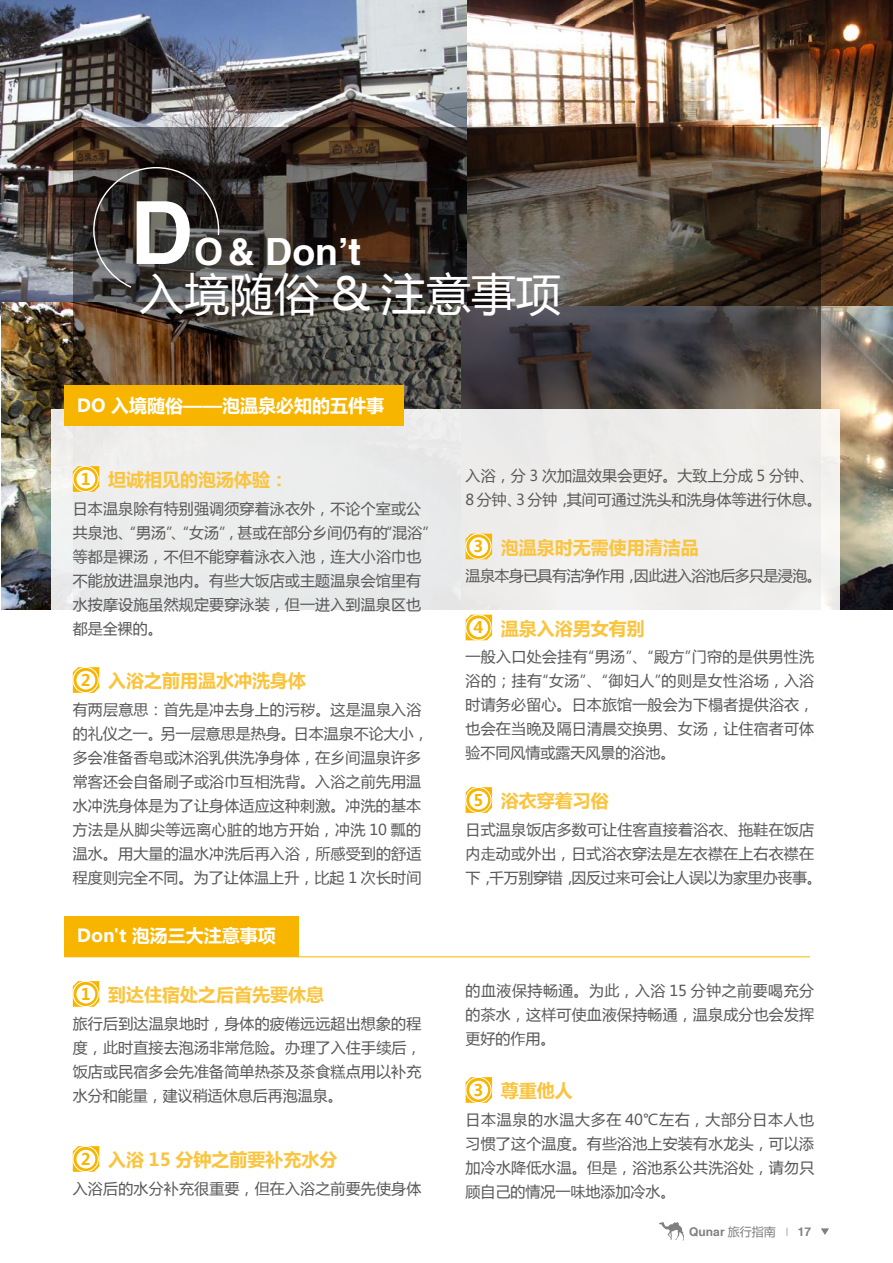
<style>
.page{position:relative;width:893px;height:1263px;background:#fff}
.page>*{position:absolute;margin:0;border:0;box-sizing:border-box;transform-origin:0 0}
.t1{font:700 87.3px "Helvetica cyr";color:#fff}
.t2{font:45px "Microsoft Ya Hei";color:#fff}
.t3{font:700 37.5px "Helvetica cyr";color:#fff}
.t4{font:700 18px "Microsoft Ya Hei";color:#fac43e}
.t5{font:700 18px "Microsoft Ya Hei";color:#fff}
.t6{font:15px/24px "Microsoft Ya Hei";letter-spacing:.01em;color:#595757}
.t7{font:15px "Microsoft Ya Hei";letter-spacing:-.04em;color:#595757}
.t8{font:700 12px "Helvetica cyr";color:#7f7f7f}
.s1{font-size:15.9px;color:#f8b500}
.s2{font-family:"Microsoft Ya Hei";font-weight:400}
.s3{font-family:"Microsoft Ya Hei";font-weight:400;font-size:7.5px}
</style>
<div class="page">
<svg style="left:821px;top:1228px;width:8px;height:7px"></svg>
<svg style="left:659px;top:1222px;width:25px;height:18px"></svg>
<img style="left:0;top:0;width:467px;height:316px">
<img style="left:1px;top:303px;width:892px;height:307px">
<img style="left:467px;top:0;width:426px;height:305px">
<svg style="left:73px;top:127px;width:748px;height:282px;background:#483f38"></svg>
<svg style="left:92px;top:166px;width:128px;height:123px;background:#3d3936"></svg>
<div style="left:51px;top:409px;width:789px;height:785px;background:linear-gradient(to bottom,#f0f0ef,#fff)"></div>
<svg style="left:73px;top:466px;width:26px;height:26px"></svg>
<div style="left:73px;top:466px;width:25px;height:26px;border:1px solid #fff;border-radius:50%"></div>
<div style="left:76px;top:470px;width:19px;height:18px;background:#fff;border-radius:50%"></div>
<svg style="left:73px;top:667px;width:26px;height:26px"></svg>
<div style="left:73px;top:667px;width:25px;height:26px;border:1px solid #fff;border-radius:50%"></div>
<div style="left:76px;top:671px;width:19px;height:18px;background:#fff;border-radius:50%"></div>
<svg style="left:466px;top:534px;width:26px;height:25px"></svg>
<div style="left:466px;top:534px;width:25px;height:25px;border:1px solid #fff;border-radius:50%"></div>
<div style="left:469px;top:537px;width:19px;height:19px;background:#fff;border-radius:50%"></div>
<svg style="left:466px;top:615px;width:26px;height:25px"></svg>
<div style="left:466px;top:615px;width:25px;height:25px;border:1px solid #fff;border-radius:50%"></div>
<div style="left:469px;top:618px;width:19px;height:19px;background:#fff;border-radius:50%"></div>
<svg style="left:466px;top:787px;width:26px;height:26px"></svg>
<div style="left:466px;top:787px;width:25px;height:26px;border:1px solid #fff;border-radius:50%"></div>
<div style="left:469px;top:791px;width:19px;height:18px;background:#fff;border-radius:50%"></div>
<div style="left:65px;top:385px;width:339px;height:41px;background:#f8b500"></div>
<div style="left:64px;top:916px;width:235px;height:41px;background:#f8b500"></div>
<svg style="left:73px;top:981px;width:26px;height:26px"></svg>
<div style="left:73px;top:981px;width:25px;height:26px;border:1px solid #fff;border-radius:50%"></div>
<div style="left:76px;top:985px;width:19px;height:18px;background:#fff;border-radius:50%"></div>
<svg style="left:73px;top:1146px;width:26px;height:26px"></svg>
<div style="left:73px;top:1146px;width:25px;height:26px;border:1px solid #fff;border-radius:50%"></div>
<div style="left:76px;top:1150px;width:19px;height:18px;background:#fff;border-radius:50%"></div>
<svg style="left:466px;top:1077px;width:26px;height:26px"></svg>
<div style="left:466px;top:1077px;width:25px;height:26px;border:1px solid #fff;border-radius:50%"></div>
<div style="left:469px;top:1081px;width:19px;height:18px;background:#fff;border-radius:50%"></div>
<hr style="left:64px;top:956px;width:746px;height:1px;background:#f8b500">
<h1 class="t1" style="left:130px;top:184px;width:65px">D</h1>
<h3 class="t3" style="left:194px;top:230px;width:168px">O&amp; Don’t</h3>
<h2 class="t2" style="left:140px;top:263px;width:423px">入境随俗 &amp; 注意事项</h2>
<p class="t5" style="left:77px;top:393px;width:309px">DO 入境随俗——泡温泉必知的五件事</p>
<p class="t4" style="left:81px;top:467px;width:209px"><span class="s1">1</span> 坦诚相见的泡汤体验：</p>
<p class="t6" style="left:73px;top:496px;width:357px">日本温泉除有特别强调须穿着泳衣外，不论个室或公共泉池、“男汤”、“女汤”，甚或在部分乡间仍有的“混浴”等都是裸汤，不但不能穿着泳衣入池，连大小浴巾也不能放进温泉池内。有些大饭店或主题温泉会馆里有水按摩设施虽然规定要穿泳装，但一进入到温泉区也都是全裸的。</p>
<p class="t4" style="left:81px;top:668px;width:227px"><span class="s1">2</span> 入浴之前用温水冲洗身体</p>
<p class="t6" style="left:73px;top:697px;width:357px">有两层意思：首先是冲去身上的污秽。这是温泉入浴的礼仪之一。另一层意思是热身。日本温泉不论大小，多会准备香皂或沐浴乳供洗净身体，在乡间温泉许多常客还会自备刷子或浴巾互相洗背。入浴之前先用温水冲洗身体是为了让身体适应这种刺激。冲洗的基本方法是从脚尖等远离心脏的地方开始，冲洗 10 瓢的温水。用大量的温水冲洗后再入浴，所感受到的舒适程度则完全不同。为了让体温上升，比起 1 次长时间</p>
<p class="t5" style="left:77px;top:923px;width:200px">Don't 泡汤三大注意事项</p>
<p class="t4" style="left:81px;top:982px;width:245px"><span class="s1">1</span> 到达住宿处之后首先要休息</p>
<p class="t6" style="left:73px;top:1011px;width:350px;text-align:justify">旅行后到达温泉地时，身体的疲倦远远超出想象的程度，此时直接去泡汤非常危险。办理了入住手续后，饭店或民宿多会先准备简单热茶及茶食糕点用以补充水分和能量，建议稍适休息后再泡温泉。</p>
<p class="t4" style="left:81px;top:1147px;width:258px"><span class="s1">2</span> 入浴 15 分钟之前要补充水分</p>
<p class="t6" style="left:73px;top:1176px;width:350px">入浴后的水分补充很重要，但在入浴之前要先使身体</p>
<p class="t6" style="left:466px;top:463px;width:358px">入浴，分 3 次加温效果会更好。大致上分成 5 分钟、<br>8 分钟、3 分钟，其间可通过洗头和洗身体等进行休息。</p>
<p class="t4" style="left:473px;top:535px;width:227px"><span class="s1">3</span> 泡温泉时无需使用清洁品</p>
<p class="t7" style="left:466px;top:566px;width:358px">温泉本身已具有洁净作用，因此进入浴池后多只是浸泡。</p>
<p class="t4" style="left:473px;top:616px;width:173px"><span class="s1">4</span> 温泉入浴男女有别</p>
<p class="t6" style="left:466px;top:644px;width:350px;text-align:justify">一般入口处会挂有“男汤”、“殿方”门帘的是供男性洗浴的；挂有“女汤”、“御妇人”的则是女性浴场，入浴时请务必留心。日本旅馆一般会为下榻者提供浴衣，也会在当晚及隔日清晨交换男、女汤，让住宿者可体验不同风情或露天风景的浴池。</p>
<p class="t4" style="left:473px;top:788px;width:137px"><span class="s1">5</span> 浴衣穿着习俗</p>
<p class="t6" style="left:466px;top:817px;width:358px">日式温泉饭店多数可让住客直接着浴衣、拖鞋在饭店内走动或外出，日式浴衣穿法是左衣襟在上右衣襟在下，千万别穿错，因反过来可会让人误以为家里办丧事。</p>
<p class="t6" style="left:466px;top:978px;width:350px;text-align:justify">的血液保持畅通。为此，入浴 15 分钟之前要喝充分的茶水，这样可使血液保持畅通，温泉成分也会发挥更好的作用。</p>
<p class="t4" style="left:473px;top:1078px;width:101px"><span class="s1">3</span> 尊重他人</p>
<p class="t6" style="left:466px;top:1107px;width:350px;text-align:justify">日本温泉的水温大多在 40℃左右，大部分日本人也习惯了这个温度。有些浴池上安装有水龙头，可以添加冷水降低水温。但是，浴池系公共洗浴处，请勿只顾自己的情况一味地添加冷水。</p>
<p class="t8" style="left:689px;top:1225px;width:123px">Qunar <span class="s2">旅行指南</span> <span class="s3">|</span> 17</p>
</div>
